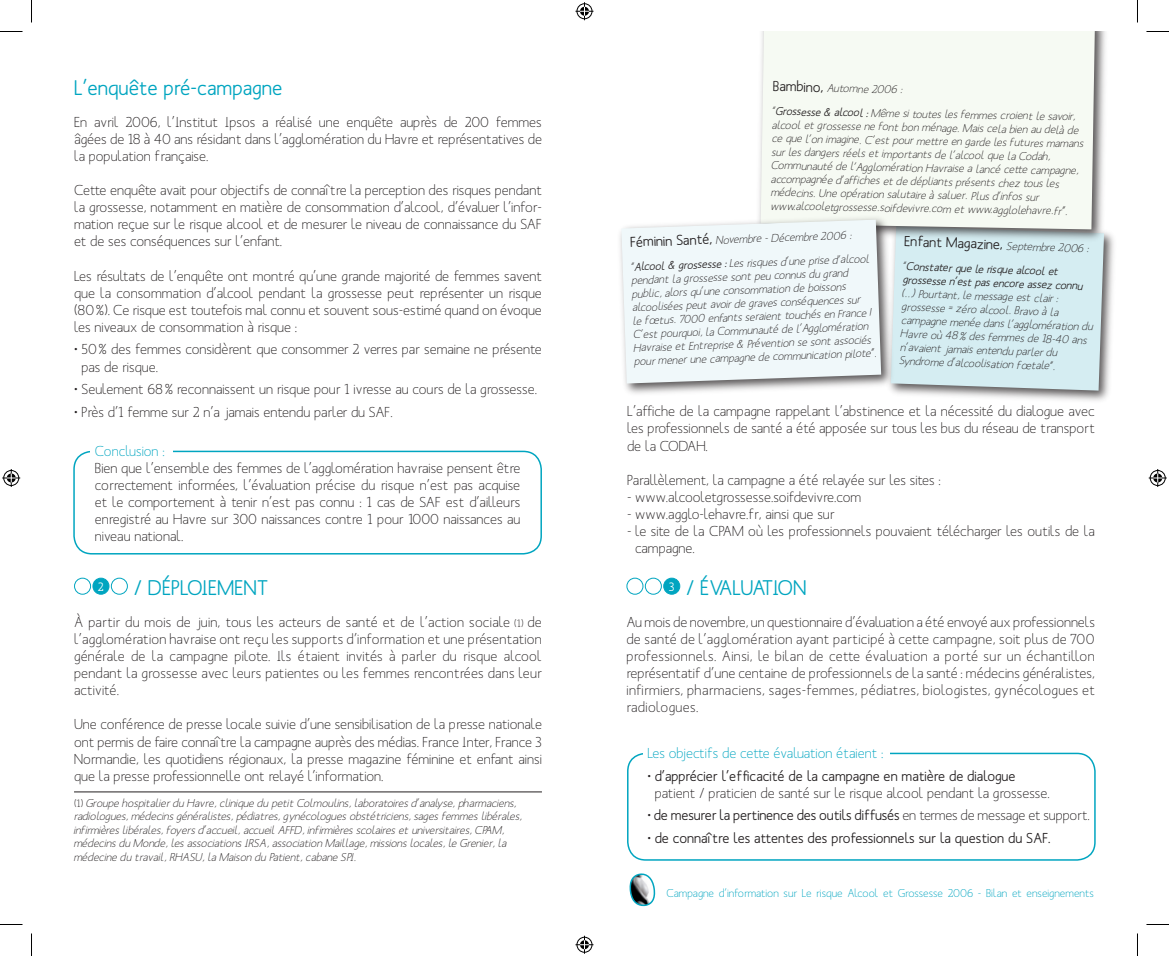
<style>
.page{position:relative;width:1169px;height:956px;background:#fff}
.page>*{position:absolute;margin:0;border:0;box-sizing:border-box;transform-origin:0 0}
.t1{font:500 21px "Mank Sans";color:#00a5c0}
.t2{font:500 21px "Mank Sans";letter-spacing:-.06em;color:#00a5c0}
.t3{font:14.25px/17.1px "Mank Sans";color:#231f20;text-align:justify}
.t4{font:500 14.25px "Mank Sans";letter-spacing:-.01em;color:#231f20}
.t5{font:14.25px "Mank Sans";color:#00a5c0}
.t6{font:500 12px "Mank Sans";color:#fff}
.t7{font:italic 11.25px/13.5px "Mank Sans";color:#231f20}
.t8{font:11.25px "Mank Sans";color:#00a5c0}
.t9{font:italic 500 11.25px/13.5px "Mank Sans";color:#231f20}
.s1{font-weight:500;font-style:normal;font-size:14.25px}
.s2{font-weight:500}
.s3{font-weight:400;font-style:italic;font-size:11.25px}
.s4{font-weight:400}
.s5{font-size:10.5px}
.s6{font-style:normal;font-size:10.5px}
</style>
<div class="page">
<svg style="left:629px;top:873px;width:26px;height:33px"></svg>
<div style="left:74px;top:578px;width:17px;height:17px;border:1px solid #00a5c0;border-radius:50%"></div>
<div style="left:93px;top:578px;width:16px;height:16px;background:#00a5c0;border-radius:50%"></div>
<div style="left:92px;top:578px;width:17px;height:17px;border:1px solid #00a5c0;border-radius:50%"></div>
<div style="left:111px;top:578px;width:17px;height:17px;border:1px solid #00a5c0;border-radius:50%"></div>
<div style="left:73px;top:451px;width:469px;height:103px;border:2px solid #00a5c0;border-radius:18px"></div>
<div style="left:91px;top:437px;width:82px;height:28px;background:#fff"></div>
<hr style="left:74px;top:792px;width:468px;height:1px;background:#231f20">
<div style="left:886px;top:221px;width:231px;height:183px;background:#231f20;opacity:.75"></div>
<div style="left:895px;top:244px;width:209px;height:147px;background:#d5edf2"></div>
<div style="left:626px;top:578px;width:17px;height:17px;border:1px solid #00a5c0;border-radius:50%"></div>
<div style="left:645px;top:578px;width:17px;height:17px;border:1px solid #00a5c0;border-radius:50%"></div>
<div style="left:663px;top:578px;width:17px;height:16px;background:#00a5c0;border-radius:50%"></div>
<div style="left:663px;top:578px;width:17px;height:17px;border:1px solid #00a5c0;border-radius:50%"></div>
<div style="left:627px;top:753px;width:468px;height:108px;border:2px solid #00a5c0;border-radius:18px"></div>
<div style="left:643px;top:749px;width:246px;height:28px;background:#fff"></div>
<div style="left:756px;top:32px;width:353px;height:212px;background:#231f20;opacity:.75"></div>
<div style="left:760px;top:32px;width:334px;height:197px;background:#f6faf3"></div>
<div style="left:616px;top:215px;width:279px;height:181px;background:#231f20;opacity:.75"></div>
<svg style="left:621px;top:220px;width:260px;height:163px"></svg>
<svg style="left:0;top:31px;width:22px;height:1px"></svg>
<svg style="left:1146px;top:31px;width:23px;height:1px"></svg>
<svg style="left:0;top:924px;width:22px;height:1px"></svg>
<svg style="left:1146px;top:924px;width:23px;height:1px"></svg>
<svg style="left:31px;top:0;width:1px;height:22px"></svg>
<svg style="left:31px;top:933px;width:1px;height:23px"></svg>
<svg style="left:1137px;top:0;width:1px;height:22px"></svg>
<svg style="left:1137px;top:933px;width:1px;height:23px"></svg>
<svg style="left:575px;top:2px;width:18px;height:18px"></svg>
<svg style="left:575px;top:936px;width:18px;height:18px"></svg>
<svg style="left:2px;top:469px;width:18px;height:18px"></svg>
<svg style="left:1148px;top:469px;width:18px;height:18px"></svg>
<h1 class="t1" style="left:74px;top:74px;width:210px">L’enquête pré-campagne</h1>
<p class="t3" style="left:74px;top:113px;width:469px">En avril 2006, l’Institut Ipsos a réalisé une enquête auprès de 200 femmes âgées de 18 à 40 ans résidant dans l’agglomération du Havre et représentatives de la population française.</p>
<p class="t3" style="left:74px;top:182px;width:469px">Cette enquête avait pour objectifs de connaître la perception des risques pendant la grossesse, notamment en matière de consommation d’alcool, d’évaluer l’infor&shy;mation reçue sur le risque alcool et de mesurer le niveau de connaissance du SAF et de ses conséquences sur l’enfant.</p>
<p class="t3" style="left:74px;top:267px;width:469px">Les résultats de l’enquête ont montré qu’une grande majorité de femmes savent que la consommation d’alcool pendant la grossesse peut représenter un risque (80%). Ce risque est toutefois mal connu et souvent sous-estimé quand on évoque les niveaux de consommation à risque :</p>
<p class="t3" style="left:81px;top:341px;width:462px;text-indent:-7px">• 50% des femmes considèrent que consommer 2 verres par semaine ne présente pas de risque.</p>
<p class="t3" style="left:74px;top:380px;width:464px">• Seulement 68% reconnaissent un risque pour 1 ivresse au cours de la grossesse.</p>
<p class="t3" style="left:74px;top:403px;width:320px">• Près d’1 femme sur 2 n’a jamais entendu parler du SAF.</p>
<p class="t7" style="left:773px;top:75px;width:304px;line-height:24px;rotate:1deg"><span class="s1">Bambino,</span> Automne 2006 :<br>“<span class="s2">Grossesse &amp; alcool :</span> Même si toutes les femmes croient le savoir,</p>
<p class="t7" style="left:772px;top:118px;width:313px;rotate:1deg">alcool et grossesse ne font bon ménage. Mais cela bien au delà de ce que l’on imagine. C’est pour mettre en garde les futures mamans sur les dangers réels et importants de l’alcool que la Codah, Communauté de l’Agglomération Havraise a lancé cette campagne, accompagnée d’affiches et de dépliants présents chez tous les médecins. Une opération salutaire à saluer. Plus d’infos sur www.alcooletgrossesse.soifdevivre.com et www.agglolehavre.fr”.</p>
<p class="t7" style="left:630px;top:231px;width:240px;line-height:24px;rotate:-2deg"><span class="s1">Féminin Santé,</span> Novembre - Décembre 2006 : “<span class="s2">Alcool &amp; grossesse :</span> Les risques d’une prise d’alcool</p>
<p class="t7" style="left:631px;top:274px;width:244px;rotate:-2deg">pendant la grossesse sont peu connus du grand public, alors qu’une consommation de boissons alcoolisées peut avoir de graves conséquences sur<br>le fœtus. 7000 enfants seraient touchés en France !<br>C’est pourquoi, la Communauté de l’Agglomération Havraise et Entreprise &amp; Prévention se sont associés pour mener une campagne de communication pilote”.</p>
<p class="t4" style="left:904px;top:232px;width:187px;rotate:2deg">Enfant Magazine, <span class="s3">Septembre 2006 :</span></p>
<p class="t9" style="left:903px;top:259px;width:182px;rotate:2deg"><span class="s4">“</span>Constater que le risque alcool et grossesse n’est pas encore assez connu</p>
<p class="t7" style="left:902px;top:286px;width:193px;rotate:2deg">(…) Pourtant, le message est clair : grossesse = zéro alcool. Bravo à la campagne menée dans l’agglomération du Havre où 48% des femmes de 18-40 ans n’avaient jamais entendu parler du Syndrome d’alcoolisation fœtale”.</p>
<p class="t3" style="left:627px;top:403px;width:469px">L’affiche de la campagne rappelant l’abstinence et la nécessité du dialogue avec les professionnels de santé a été apposée sur tous les bus du réseau de transport de la CODAH.</p>
<p class="t3" style="left:627px;top:471px;width:315px">Parallèlement, la campagne a été relayée sur les sites :</p>
<p class="t3" style="left:627px;top:488px;width:236px">- www.alcooletgrossesse.soifdevivre.com</p>
<p class="t3" style="left:627px;top:505px;width:209px">- www.agglo-lehavre.fr, ainsi que sur</p>
<p class="t3" style="left:635px;top:522px;width:461px;text-indent:-8px">- le site de la CPAM où les professionnels pouvaient télécharger les outils de la campagne.</p>
<h1 class="t2" style="left:686px;top:574px;width:122px">/ ÉVALUATION</h1>
<p class="t3" style="left:626px;top:613px;width:470px">Au mois de novembre, un questionnaire d’évaluation a été envoyé aux professionnels de santé de l’agglomération ayant participé à cette campagne, soit plus de 700 professionnels. Ainsi, le bilan de cette évaluation a porté sur un échantillon représentatif d’une centaine de professionnels de la santé : médecins généralistes, infirmiers, pharmaciens, sages-femmes, pédiatres, biologistes, gynécologues et radiologues.</p>
<p class="t5" style="left:647px;top:745px;width:238px">Les objectifs de cette évaluation étaient :</p>
<p class="t3" style="left:654px;top:767px;width:396px;text-indent:-7px">• <span class="s2">d’apprécier l’efficacité de la campagne en matière de dialogue </span>patient / praticien de santé sur le risque alcool pendant la grossesse.</p>
<p class="t4" style="left:647px;top:806px;width:444px"><span class="s4">•</span> de mesurer la pertinence des outils diffusés <span class="s4">en termes de message et support.</span></p>
<p class="t4" style="left:647px;top:829px;width:405px"><span class="s4">•</span> de connaître les attentes des professionnels sur la question du SAF.</p>
<p class="t5" style="left:95px;top:442px;width:71px">Conclusion :</p>
<p class="t3" style="left:95px;top:459px;width:427px">Bien que l’ensemble des femmes de l’agglomération havraise pensent être correctement informées, l’évaluation précise du risque n’est pas acquise et le comportement à tenir n’est pas connu : 1 cas de SAF est d’ailleurs enregistré au Havre sur 300 naissances contre 1 pour 1000 naissances au niveau national.</p>
<h1 class="t1" style="left:116px;top:574px;width:154px"><sup>3</sup> / DÉPLOIEMENT</h1>
<p class="t3" style="left:74px;top:613px;width:469px">À partir du mois de juin, tous les acteurs de santé et de l’action sociale <span class="s5">(1)</span> de l’agglomération havraise ont reçu les supports d’information et une présentation générale de la campagne pilote. Ils étaient invités à parler du risque alcool pendant la grossesse avec leurs patientes ou les femmes rencontrées dans leur activité.</p>
<p class="t3" style="left:74px;top:716px;width:469px">Une conférence de presse locale suivie d’une sensibilisation de la presse nationale ont permis de faire connaître la campagne auprès des médias. France Inter, France 3<br>Normandie, les quotidiens régionaux, la presse magazine féminine et enfant ainsi que la presse professionnelle ont relayé l’information.</p>
<p class="t6" style="left:98px;top:579px;width:7px">2</p>
<p class="t6" style="left:669px;top:579px;width:7px">3</p>
<p class="t7" style="left:74px;top:796px;width:449px"><span class="s6">(1)</span> Groupe hospitalier du Havre, clinique du petit Colmoulins, laboratoires d’analyse, pharmaciens, radiologues, médecins généralistes, pédiatres, gynécologues obstétriciens, sages femmes libérales, infirmières libérales, foyers d’accueil, accueil AFFD, infirmières scolaires et universitaires, CPAM, médecins du Monde, les associations IRSA, association Maillage, missions locales, le Grenier, la médecine du travail, RHASU, la Maison du Patient, cabane SPI.</p>
<p class="t8" style="left:666px;top:886px;width:429px">Campagne d’information sur Le risque Alcool et Grossesse 2006 - Bilan et enseignements</p>
</div>
